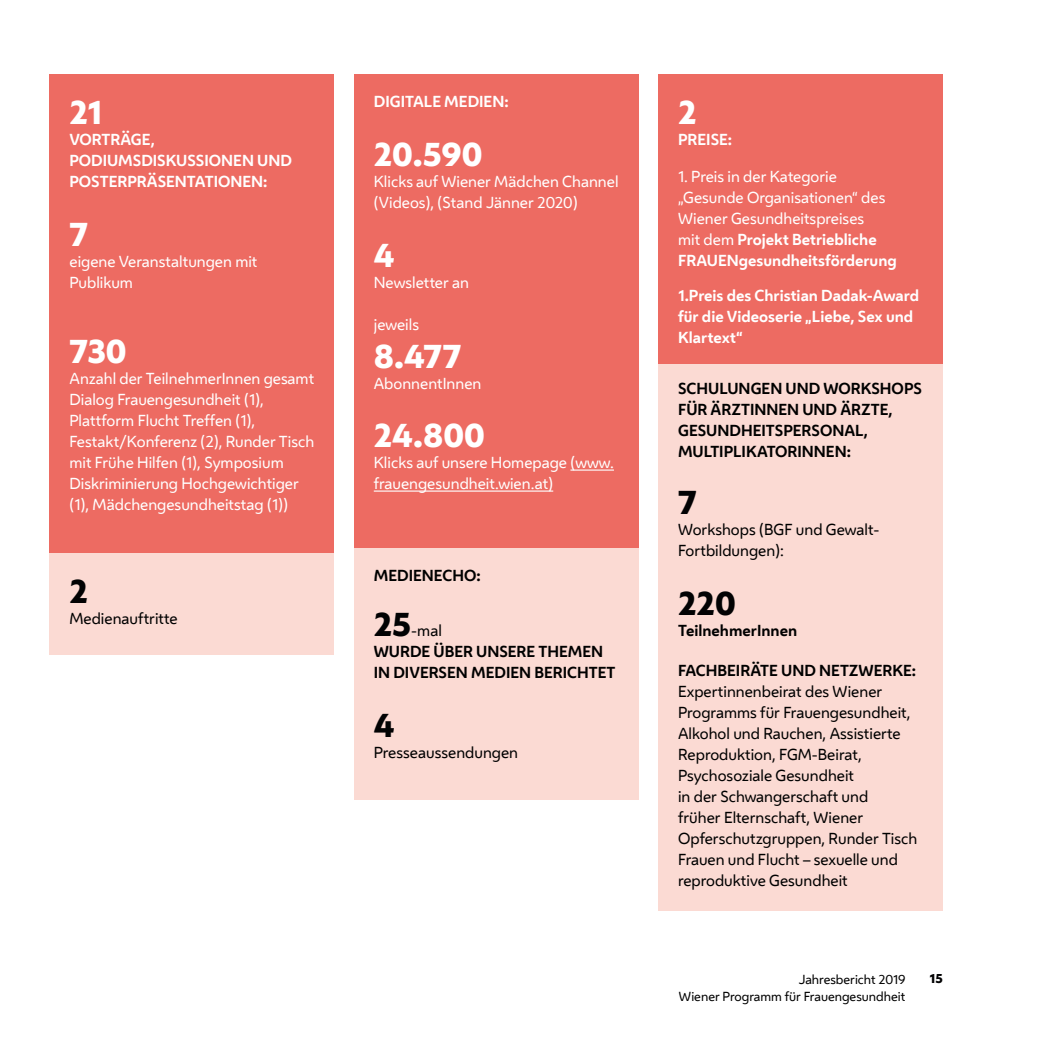
<style>
.page{position:relative;width:1042px;height:1042px;background:#fff}
.page>*{position:absolute;margin:0;border:0;box-sizing:border-box;transform-origin:0 0}
.t1{font:800 31.5px "Wiener Melange";color:#fff}
.t2{font:800 31.5px "Wiener Melange";color:#020203}
.t3{font:14.88px/21px "Wiener Melange";color:#fff}
.t4{font:14.88px/21px "Wiener Melange";color:#000}
.t5{font:700 14.88px/21px "Wiener Melange";color:#000}
.t6{font:700 14.88px/21px "Wiener Melange";color:#fff}
.t7{font:12.25px/17.8px "Wiener Melange";color:#000;text-align:right}
.t8{font:800 12.25px "Wiener Melange";color:#020203}
.s1{font-weight:800;font-size:31.5px;color:#020203}
.s2{font-weight:700}
</style>
<div class="page">
<div style="left:50px;top:74px;width:284px;height:479px;background:#ed6b62"></div>
<div style="left:354px;top:74px;width:284px;height:474px;background:#ed6b62"></div>
<div style="left:658px;top:74px;width:285px;height:290px;background:#ed6b62"></div>
<div style="left:658px;top:364px;width:285px;height:546px;background:#fbdad3"></div>
<div style="left:354px;top:548px;width:284px;height:252px;background:#fbdad3"></div>
<hr style="left:374px;top:490px;width:179px;height:2px;background:#fff">
<hr style="left:570px;top:469px;width:44px;height:2px;background:#fff">
<div style="left:50px;top:553px;width:284px;height:102px;background:#fbdad3"></div>
<p class="t1" style="left:69px;top:90px;width:34px">21</p>
<h2 class="t6" style="left:69px;top:129px;width:224px">VORTRÄGE,<br>PODIUMSDISKUSSIONEN UND<br>POSTERPRÄSENTATIONEN:</h2>
<p class="t1" style="left:69px;top:212px;width:20px">7</p>
<p class="t3" style="left:69px;top:251px;width:189px">eigene Veranstaltungen mit<br>Publikum</p>
<p class="t1" style="left:69px;top:330px;width:59px">730</p>
<p class="t3" style="left:69px;top:368px;width:246px">Anzahl der TeilnehmerInnen gesamt Dialog Frauengesundheit (1), Plattform Flucht Treffen (1), Festakt/Konferenz (2), Runder Tisch mit Frühe Hilfen (1), Symposium Diskriminierung Hochgewichtiger (1), Mädchengesundheitstag (1))</p>
<p class="t2" style="left:69px;top:569px;width:20px">2</p>
<p class="t4" style="left:69px;top:607px;width:110px">Medienauftritte</p>
<h2 class="t6" style="left:374px;top:91px;width:136px">DIGITALE MEDIEN:</h2>
<p class="t1" style="left:374px;top:132px;width:110px">20.590</p>
<p class="t3" style="left:374px;top:171px;width:246px">Klicks auf Wiener Mädchen Channel (Videos), (Stand Jänner 2020)</p>
<p class="t1" style="left:374px;top:233px;width:22px">4</p>
<p class="t3" style="left:374px;top:272px;width:97px">Newsletter an</p>
<p class="t3" style="left:374px;top:314px;width:47px">jeweils</p>
<p class="t1" style="left:374px;top:334px;width:89px">8.477</p>
<p class="t3" style="left:374px;top:372px;width:109px">AbonnentInnen</p>
<p class="t1" style="left:374px;top:414px;width:112px">24.800</p>
<p class="t3" style="left:374px;top:452px;width:242px">Klicks auf unsere Homepage (www. frauengesundheit.wien.at)</p>
<h2 class="t5" style="left:374px;top:565px;width:108px">MEDIENECHO:</h2>
<p class="t4" style="left:374px;top:620px;width:70px"><span class="s1">25</span>-mal</p>
<h2 class="t5" style="left:374px;top:641px;width:243px">WURDE ÜBER UNSERE THEMEN<br>IN DIVERSEN MEDIEN BERICHTET</h2>
<p class="t2" style="left:374px;top:703px;width:22px">4</p>
<p class="t4" style="left:374px;top:742px;width:146px">Presseaussendungen</p>
<p class="t1" style="left:678px;top:90px;width:20px">2</p>
<h2 class="t6" style="left:678px;top:129px;width:56px">PREISE:</h2>
<p class="t3" style="left:678px;top:165px;width:220px">1. Preis in der Kategorie „Gesunde Organisationen“ des<br>Wiener Gesundheitspreises<br>mit dem <span class="s2">Projekt Betriebliche<br>FRAUENgesundheitsförderung</span></p>
<p class="t6" style="left:678px;top:285px;width:243px">1.Preis des Christian Dadak-Award für die Videoserie „Liebe, Sex und<br>Klartext“</p>
<p class="t5" style="left:678px;top:378px;width:245px">SCHULUNGEN UND WORKSHOPS<br>FÜR ÄRZTINNEN UND ÄRZTE,<br>GESUNDHEITSPERSONAL,<br>MULTIPLIKATORINNEN:</p>
<p class="t2" style="left:678px;top:481px;width:20px">7</p>
<p class="t4" style="left:678px;top:519px;width:203px">Workshops (BGF und Gewalt-<br>Fortbildungen):</p>
<p class="t2" style="left:678px;top:581px;width:59px">220</p>
<p class="t5" style="left:678px;top:620px;width:121px">TeilnehmerInnen</p>
<h2 class="t5" style="left:678px;top:660px;width:239px">FACHBEIRÄTE UND NETZWERKE:</h2>
<p class="t4" style="left:678px;top:681px;width:241px">Expertinnenbeirat des Wiener<br>Programms für Frauengesundheit,<br>Alkohol und Rauchen, Assistierte<br>Reproduktion, FGM-Beirat,<br>Psychosoziale Gesundheit<br>in der Schwangerschaft und<br>früher Elternschaft, Wiener<br>Opferschutzgruppen, Runder Tisch<br>Frauen und Flucht – sexuelle und reproduktive Gesundheit</p>
<p class="t7" style="left:679px;top:970px;width:228px">Jahresbericht 2019<br>Wiener Programm für Frauengesundheit</p>
<p class="t8" style="left:929px;top:970px;width:15px">15</p>
</div>
